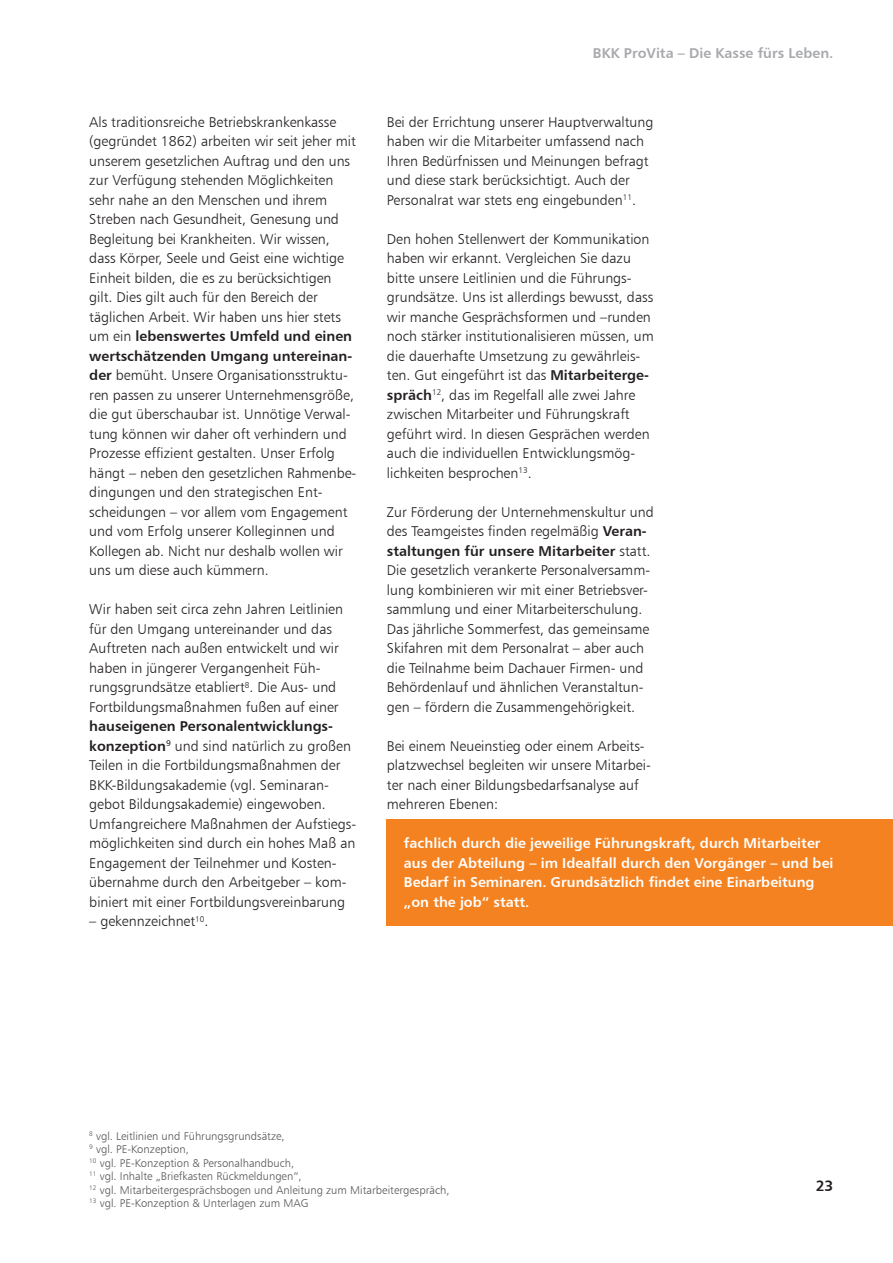
<style>
.page{position:relative;width:893px;height:1263px;background:#fff}
.page>*{position:absolute;margin:0;border:0;box-sizing:border-box;transform-origin:0 0}
.t1{font:15px "Humanist 777 BT Bold B";color:#231f20}
.t2{font:14.25px/19.5px "Humanist 777 BT Light B";color:#231f20}
.t3{font:14.25px/19.5px "Humanist 777 BT Bold B";color:#fff}
.t4{font:14.25px/19.5px "Humanist 777 BT Bold B";color:#231f20}
.t5{font:14.25px "Humanist 777 BT Bold B";color:#a8a9ad}
.t6{font:11.25px/13.5px "Humanist 777 BT Light B";color:#57585a}
.s1{font-family:"Humanist 777 BT Light B"}
.s2{font-family:"Humanist 777 BT Bold B"}
</style>
<div class="page">
<div style="left:387px;top:820px;width:506px;height:106px;background:#f58220"></div>
<p class="t2" style="left:89px;top:113px;width:268px">Als traditionsreiche Betriebskrankenkasse (gegründet 1862) arbeiten wir seit jeher mit unserem gesetzlichen Auftrag und den uns zur Verfügung stehenden Möglichkeiten sehr nahe an den Menschen und ihrem Streben nach Gesundheit, Genesung und Begleitung bei Krankheiten. Wir wissen, dass Körper, Seele und Geist eine wichtige Einheit bilden, die es zu berücksichtigen gilt. Dies gilt auch für den Bereich der täglichen Arbeit. Wir haben uns hier stets</p>
<p class="t4" style="left:89px;top:328px;width:264px"><span class="s1">um ein</span> lebenswertes Umfeld und einen wertschätzenden Umgang untereinan-</p>
<p class="t2" style="left:89px;top:365px;width:269px"><span class="s2">der</span> bemüht. Unsere Organisationsstruktu&shy;ren passen zu unserer Unternehmensgröße, die gut überschaubar ist. Unnötige Verwal&shy;tung können wir daher oft verhindern und Prozesse effizient gestalten. Unser Erfolg hängt – neben den gesetzlichen Rahmenbe&shy;dingungen und den strategischen Ent&shy;scheidungen – vor allem vom Engagement und vom Erfolg unserer Kolleginnen und Kollegen ab. Nicht nur deshalb wollen wir uns um diese auch kümmern.</p>
<p class="t2" style="left:89px;top:601px;width:255px">Wir haben seit circa zehn Jahren Leitlinien für den Umgang untereinander und das Auftreten nach außen entwickelt und wir haben in jüngerer Vergangenheit Füh&shy;rungsgrundsätze etabliert<sup>8</sup>. Die Aus- und Fortbildungsmaßnahmen fußen auf einer</p>
<p class="t4" style="left:89px;top:718px;width:245px">hauseigenen Personalentwicklungs-</p>
<p class="t2" style="left:89px;top:737px;width:268px"><span class="s2">konzeption</span><sup>9</sup> und sind natürlich zu großen Teilen in die Fortbildungsmaßnahmen der BKK-Bildungsakademie (vgl. Seminaran&shy;gebot Bildungsakademie) eingewoben.<br>Umfangreichere Maßnahmen der Aufstiegs&shy;möglichkeiten sind durch ein hohes Maß an Engagement der Teilnehmer und Kosten&shy;übernahme durch den Arbeitgeber – kom&shy;biniert mit einer Fortbildungsvereinbarung</p>
<p class="t2" style="left:89px;top:913px;width:121px">– gekennzeichnet<sup>10</sup>.</p>
<p class="t5" style="left:593px;top:48px;width:242px">BKK ProVita – Die Kasse fürs Leben.</p>
<p class="t2" style="left:387px;top:113px;width:268px">Bei der Errichtung unserer Hauptverwaltung haben wir die Mitarbeiter umfassend nach Ihren Bedürfnissen und Meinungen befragt und diese stark berücksichtigt. Auch der Personalrat war stets eng eingebunden<sup>11</sup>.</p>
<p class="t2" style="left:387px;top:230px;width:268px">Den hohen Stellenwert der Kommunikation haben wir erkannt. Vergleichen Sie dazu bitte unsere Leitlinien und die Führungs&shy;grundsätze. Uns ist allerdings bewusst, dass wir manche Gesprächsformen und –runden noch stärker institutionalisieren müssen, um die dauerhafte Umsetzung zu gewährleis&shy;ten. Gut eingeführt ist das <span class="s2">Mitarbeiterge&shy;spräch</span><sup>12</sup>, das im Regelfall alle zwei Jahre zwischen Mitarbeiter und Führungskraft geführt wird. In diesen Gesprächen werden auch die individuellen Entwicklungsmög&shy;lichkeiten besprochen<sup>13</sup>.</p>
<p class="t2" style="left:387px;top:503px;width:268px">Zur Förderung der Unternehmenskultur und des Teamgeistes finden regelmäßig <span class="s2">Veran-</span></p>
<p class="t4" style="left:387px;top:542px;width:265px">staltungen für unsere Mitarbeiter <span class="s1">statt.</span></p>
<p class="t2" style="left:387px;top:562px;width:265px">Die gesetzlich verankerte Personalversamm&shy;lung kombinieren wir mit einer Betriebsver&shy;sammlung und einer Mitarbeiterschulung.<br>Das jährliche Sommerfest, das gemeinsame Skifahren mit dem Personalrat – aber auch die Teilnahme beim Dachauer Firmen- und Behördenlauf und ähnlichen Veranstaltun&shy;gen – fördern die Zusammengehörigkeit.</p>
<p class="t2" style="left:387px;top:737px;width:265px">Bei einem Neueinstieg oder einem Arbeits&shy;platzwechsel begleiten wir unsere Mitarbei&shy;ter nach einer Bildungsbedarfsanalyse auf mehreren Ebenen:</p>
<p class="t3" style="left:404px;top:835px;width:431px">fachlich durch die jeweilige Führungskraft, durch Mitarbeiter aus der Abteilung – im Idealfall durch den Vorgänger – und bei Bedarf in Seminaren. Grundsätzlich findet eine Einarbeitung „on the job“ statt.</p>
<p class="t6" style="left:89px;top:1130px;width:362px"><sup>8</sup> vgl. Leitlinien und Führungsgrundsätze,<br><sup>9</sup> vgl. PE-Konzeption,<br><sup>10</sup> vgl. PE-Konzeption &amp; Personalhandbuch,<br><sup>11</sup> vgl. Inhalte „Briefkasten Rückmeldungen“,<br><sup>12</sup> vgl. Mitarbeitergesprächsbogen und Anleitung zum Mitarbeitergespräch, <sup>13</sup> vgl. PE-Konzeption &amp; Unterlagen zum MAG</p>
<p class="t1" style="left:816px;top:1179px;width:19px">23</p>
</div>
